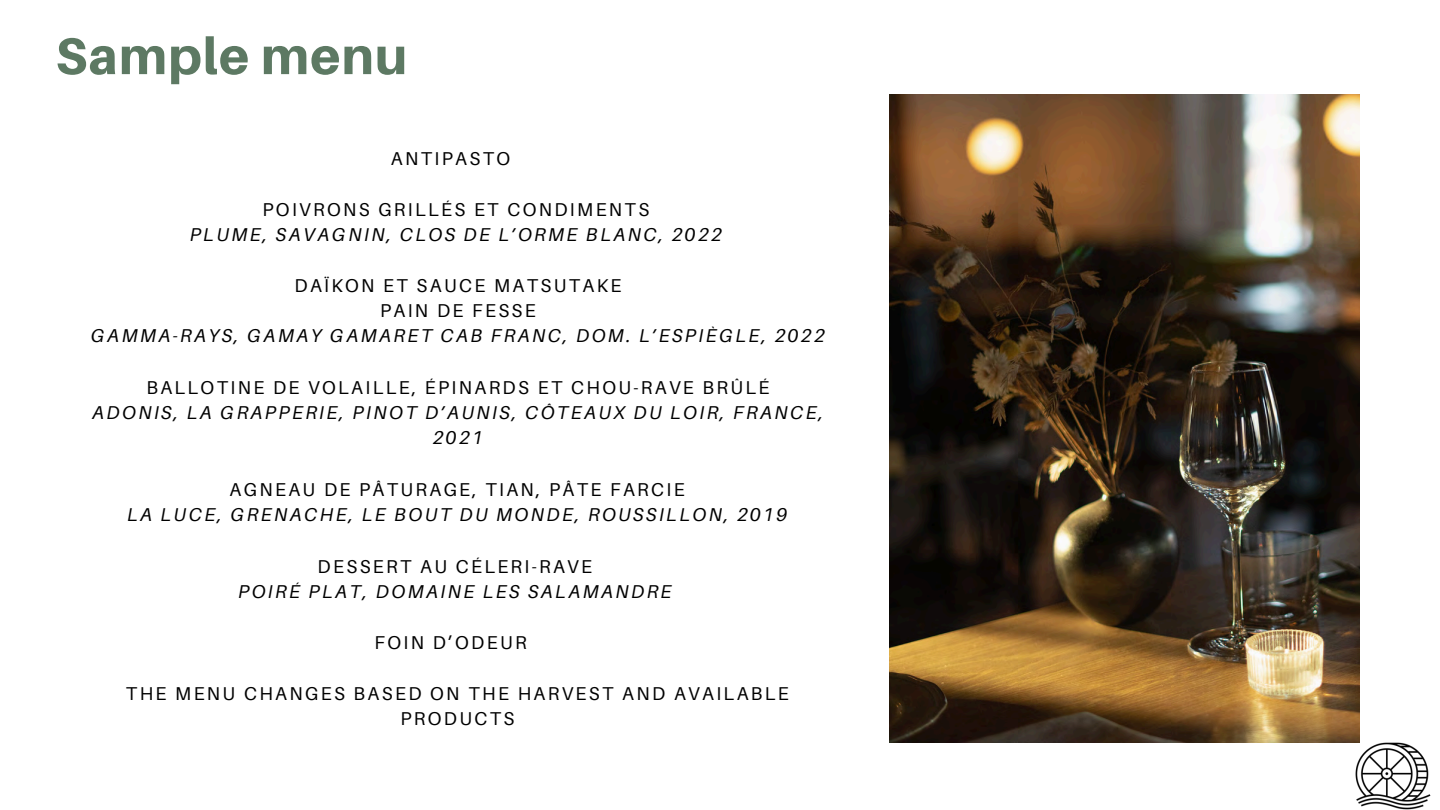
<style>
.page{position:relative;width:1440px;height:810px;background:#fff}
.page>*{position:absolute;margin:0;border:0;box-sizing:border-box;transform-origin:0 0}
.t1{font:800 51.5px "Aileron";letter-spacing:.02em;color:#5d7963}
.t2{font:italic 18.6px/24.8px "Aileron";letter-spacing:.125em;color:#000;text-align:center}
.t3{font:18.6px/24.8px "Aileron";letter-spacing:.125em;color:#000;text-align:center}
.s1{font-style:normal}
</style>
<div class="page">
<img style="left:890px;top:95px;width:469px;height:648px">
<img style="left:1346px;top:729px;width:85px;height:81px">
<p class="t1" style="left:56px;top:24px;width:353px">Sample menu</p>
<p class="t3" style="left:391px;top:146px;width:121px">ANTIPASTO</p>
<p class="t2" style="left:190px;top:197px;width:534px"><span class="s1">POIVRONS GRILLÉS ET CONDIMENTS<br></span>PLUME, SAVAGNIN, CLOS DE L’ORME BLANC, 2022</p>
<p class="t2" style="left:91px;top:273px;width:736px"><span class="s1">DAÏKON ET SAUCE MATSUTAKE<br>PAIN DE FESSE<br></span>GAMMA-RAYS, GAMAY GAMARET CAB FRANC, DOM. L’ESPIÈGLE, 2022</p>
<p class="t2" style="left:92px;top:375px;width:733px"><span class="s1">BALLOTINE DE VOLAILLE, ÉPINARDS ET CHOU-RAVE BRÛLÉ<br></span>ADONIS, LA GRAPPERIE, PINOT D’AUNIS, CÔTEAUX DU LOIR, FRANCE,<br>2021</p>
<p class="t2" style="left:127px;top:477px;width:662px"><span class="s1">AGNEAU DE PÂTURAGE, TIAN, PÂTE FARCIE<br></span>LA LUCE, GRENACHE, LE BOUT DU MONDE, ROUSSILLON, 2019</p>
<p class="t2" style="left:238px;top:554px;width:435px"><span class="s1">DESSERT AU CÉLERI-RAVE<br></span>POIRÉ PLAT, DOMAINE LES SALAMANDRE</p>
<p class="t3" style="left:374px;top:630px;width:154px">FOIN D’ODEUR</p>
<p class="t3" style="left:126px;top:681px;width:664px">THE MENU CHANGES BASED ON THE HARVEST AND AVAILABLE<br>PRODUCTS</p>
</div>
